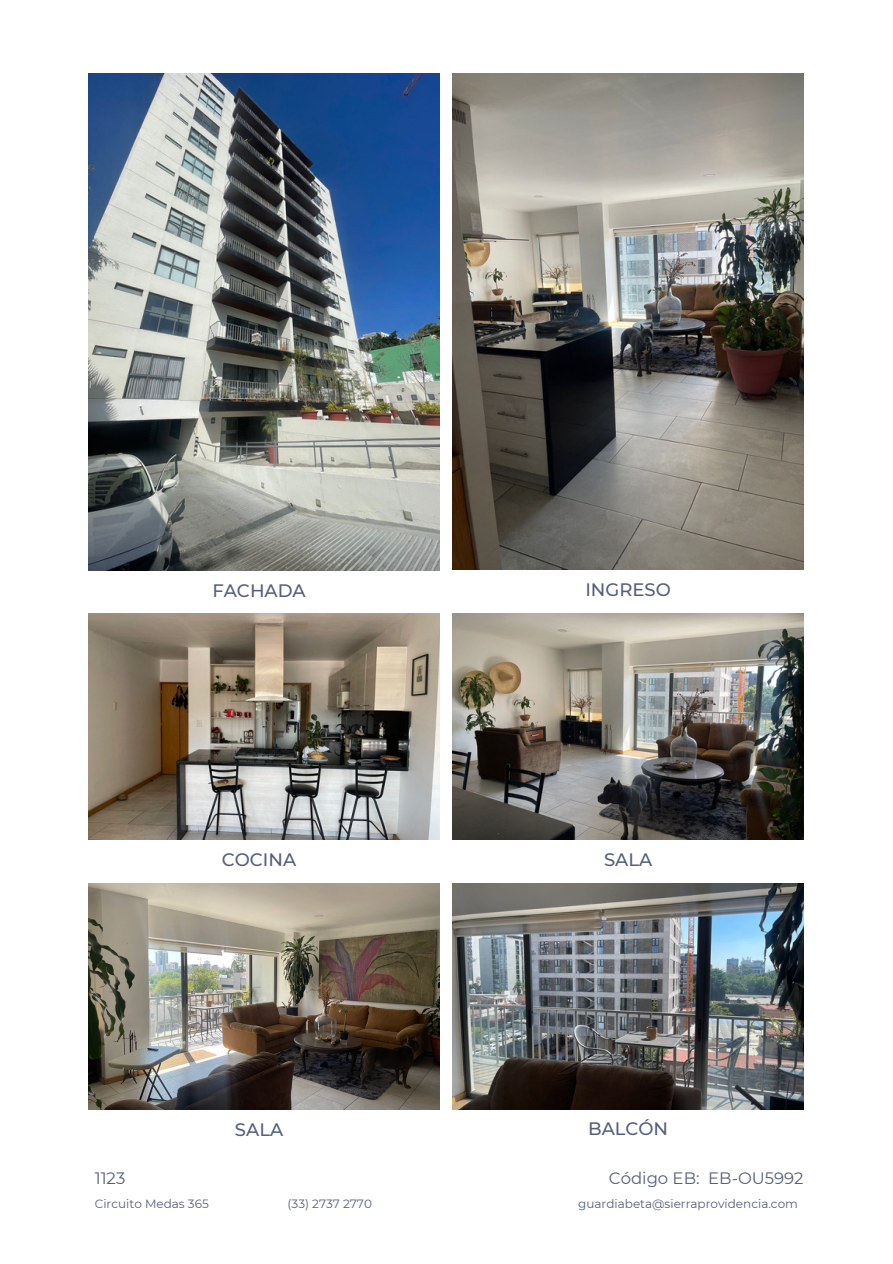
<style>
.page{position:relative;width:893px;height:1264px;background:#fff}
.page>*{position:absolute;margin:0;border:0;box-sizing:border-box;transform-origin:0 0}
.t1{font:500 18px "Montserrat";color:#565f7c}
.t2{font:16.5px "Montserrat";color:#565f7c}
.t3{font:12px "Montserrat";color:#565f7c}
</style>
<div class="page">
<img style="left:453px;top:883px;width:350px;height:226px">
<img style="left:88px;top:883px;width:351px;height:226px">
<img style="left:453px;top:73px;width:350px;height:496px">
<img style="left:88px;top:73px;width:351px;height:497px">
<img style="left:453px;top:613px;width:350px;height:226px">
<img style="left:88px;top:613px;width:351px;height:226px">
<p class="t1" style="left:212px;top:579px;width:95px">FACHADA</p>
<p class="t1" style="left:585px;top:578px;width:87px">INGRESO</p>
<p class="t1" style="left:222px;top:848px;width:76px">COCINA</p>
<p class="t1" style="left:604px;top:848px;width:50px">SALA</p>
<p class="t1" style="left:235px;top:1118px;width:50px">SALA</p>
<p class="t1" style="left:588px;top:1117px;width:82px">BALCÓN</p>
<p class="t2" style="left:95px;top:1168px;width:32px">1123</p>
<p class="t2" style="left:609px;top:1168px;width:196px">Código EB: EB-OU5992</p>
<p class="t3" style="left:95px;top:1196px;width:115px">Circuito Medas 365</p>
<p class="t3" style="left:287px;top:1196px;width:86px">(33) 2737 2770</p>
<p class="t3" style="left:578px;top:1196px;width:221px">guardiabeta@sierraprovidencia.com</p>
</div>
